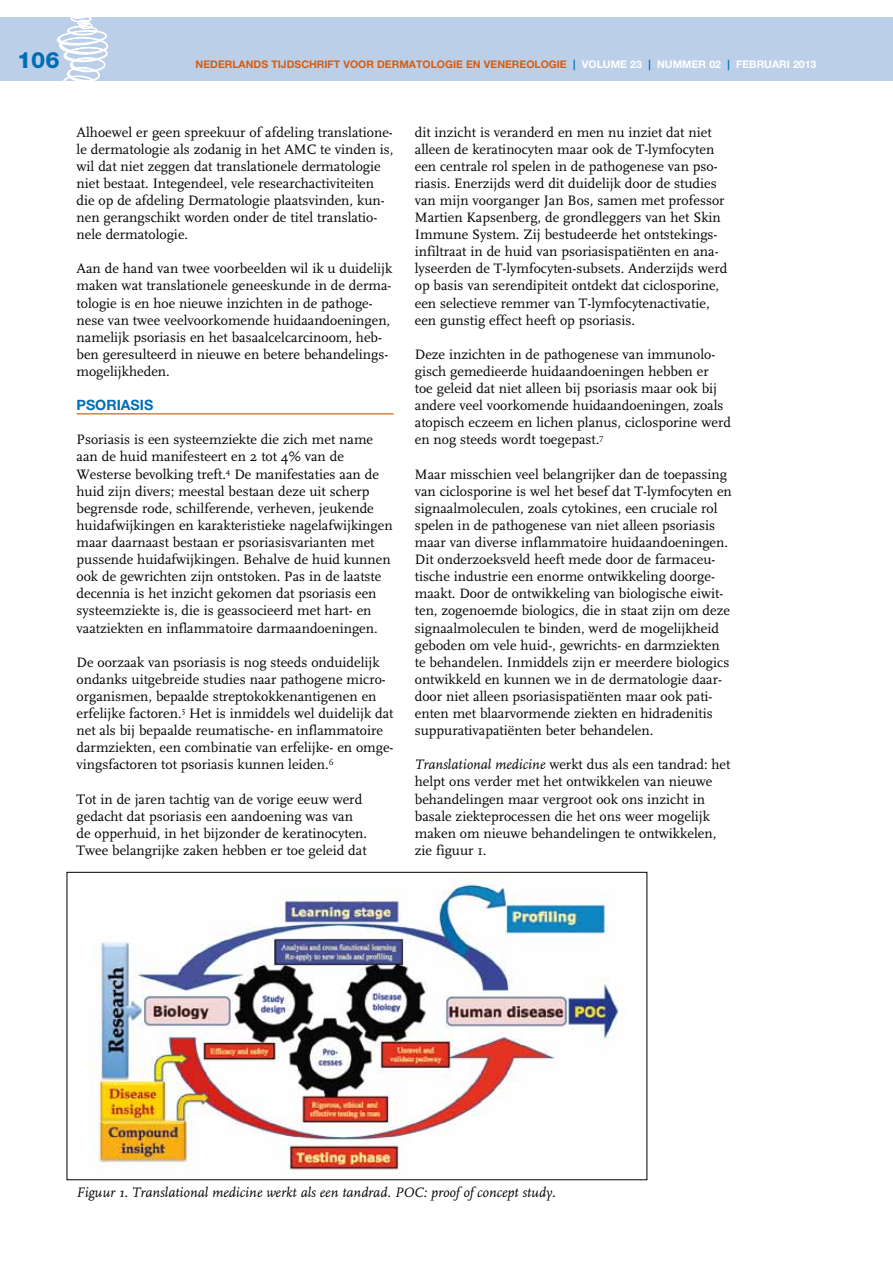
<style>
.page{position:relative;width:893px;height:1263px;background:#fff}
.page>*{position:absolute;margin:0;border:0;box-sizing:border-box;transform-origin:0 0}
.t1{font:800 22.5px "Helvetica Neue";color:#006eb6}
.t2{font:14.25px/17.1px "FF Scala";color:#000}
.t3{font:italic 14.25px "FF Scala";color:#000}
.t4{font:700 14.25px "Helvetica Neue";color:#006eb6}
.t5{font:700 10.5px "Helvetica Neue";color:#d25e16}
.t6{font:700 10.5px "Helvetica Neue";color:#fff}
.s1{color:#006eb6}
.s2{color:#fff}
.s3{font-style:italic}
</style>
<div class="page">
<div style="left:0;top:17px;width:893px;height:64px;background:#bccfe9"></div>
<svg style="left:57px;top:17px;width:51px;height:64px"></svg>
<hr style="left:77px;top:413px;width:317px;height:1px;background:#d25e16">
<img style="left:90px;top:874px;width:534px;height:296px">
<h1 class="t1" style="left:17px;top:47px;width:44px">106</h1>
<p class="t5" style="left:196px;top:58px;width:569px">NEDERLANDS TIJDSCHRIFT VOOR DERMATOLOGIE EN VENEREOLOGIE <span class="s1">|</span> <span class="s2">VOLUME 23</span> <span class="s1">|</span> <span class="s2">NUMMER 02</span> <span class="s1">|</span> <span class="s2">FEBRUARI</span></p>
<p class="t6" style="left:793px;top:58px;width:25px">2013</p>
<p class="t2" style="left:77px;top:124px;width:318px">Alhoewel er geen spreekuur of afdeling translatione&shy;le dermatologie als zodanig in het AMC te vinden is, wil dat niet zeggen dat translationele dermatologie niet bestaat. Integendeel, vele researchactiviteiten die op de afdeling Dermatologie plaatsvinden, kun&shy;nen gerangschikt worden onder de titel translatio&shy;nele dermatologie.</p>
<p class="t2" style="left:77px;top:260px;width:317px">Aan de hand van twee voorbeelden wil ik u duidelijk maken wat translationele geneeskunde in de derma&shy;tologie is en hoe nieuwe inzichten in de pathoge&shy;nese van twee veelvoorkomende huidaandoeningen, namelijk psoriasis en het basaalcelcarcinoom, heb&shy;ben geresulteerd in nieuwe en betere behandelings&shy;mogelijkheden.</p>
<p class="t4" style="left:77px;top:396px;width:78px">PSORIASIS</p>
<p class="t2" style="left:77px;top:431px;width:318px">Psoriasis is een systeemziekte die zich met name aan de huid manifesteert en 2 tot 4% van de Westerse bevolking treft.<sup>4</sup> De manifestaties aan de huid zijn divers; meestal bestaan deze uit scherp begrensde rode, schilferende, verheven, jeukende huidafwijkingen en karakteristieke nagelafwijkingen maar daarnaast bestaan er psoriasisvarianten met pussende huidafwijkingen. Behalve de huid kunnen ook de gewrichten zijn ontstoken. Pas in de laatste decennia is het inzicht gekomen dat psoriasis een systeemziekte is, die is geassocieerd met hart- en vaatziekten en inflammatoire darmaandoeningen.</p>
<p class="t2" style="left:77px;top:654px;width:319px">De oorzaak van psoriasis is nog steeds onduidelijk ondanks uitgebreide studies naar pathogene micro&shy;organismen, bepaalde streptokokkenantigenen en erfelijke factoren.<sup>5</sup> Het is inmiddels wel duidelijk dat net als bij bepaalde reumatische- en inflammatoire darmziekten, een combinatie van erfelijke- en omge&shy;vingsfactoren tot psoriasis kunnen leiden.<sup>6</sup></p>
<p class="t2" style="left:77px;top:790px;width:292px">Tot in de jaren tachtig van de vorige eeuw werd gedacht dat psoriasis een aandoening was van de opperhuid, in het bijzonder de keratinocyten.<br>Twee belangrijke zaken hebben er toe geleid dat</p>
<p class="t2" style="left:415px;top:124px;width:314px">dit inzicht is veranderd en men nu inziet dat niet alleen de keratinocyten maar ook de T-lymfocyten een centrale rol spelen in de pathogenese van pso&shy;riasis. Enerzijds werd dit duidelijk door de studies van mijn voorganger Jan Bos, samen met professor Martien Kapsenberg, de grondleggers van het Skin Immune System. Zij bestudeerde het ontstekings&shy;infiltraat in de huid van psoriasispatiënten en ana&shy;lyseerden de T-lymfocyten-subsets. Anderzijds werd op basis van serendipiteit ontdekt dat ciclosporine, een selectieve remmer van T-lymfocytenactivatie, een gunstig effect heeft op psoriasis.</p>
<p class="t2" style="left:415px;top:346px;width:318px">Deze inzichten in de pathogenese van immunolo&shy;gisch gemedieerde huidaandoeningen hebben er<br>toe geleid dat niet alleen bij psoriasis maar ook bij andere veel voorkomende huidaandoeningen, zoals atopisch eczeem en lichen planus, ciclosporine werd en nog steeds wordt toegepast.<sup>7</sup></p>
<p class="t2" style="left:415px;top:466px;width:319px">Maar misschien veel belangrijker dan de toepassing van ciclosporine is wel het besef dat T-lymfocyten en signaalmoleculen, zoals cytokines, een cruciale rol spelen in de pathogenese van niet alleen psoriasis maar van diverse inflammatoire huidaandoeningen.<br>Dit onderzoeksveld heeft mede door de farmaceu&shy;tische industrie een enorme ontwikkeling doorge&shy;maakt. Door de ontwikkeling van biologische eiwit&shy;ten, zogenoemde biologics, die in staat zijn om deze signaalmoleculen te binden, werd de mogelijkheid geboden om vele huid-, gewrichts- en darmziekten te behandelen. Inmiddels zijn er meerdere biologics ontwikkeld en kunnen we in de dermatologie daar&shy;door niet alleen psoriasispatiënten maar ook pati&shy;ënten met blaarvormende ziekten en hidradenitis suppurativapatiënten beter behandelen.</p>
<p class="t2" style="left:415px;top:756px;width:317px"><span class="s3">Translational medicine</span> werkt dus als een tandrad: het helpt ons verder met het ontwikkelen van nieuwe behandelingen maar vergroot ook ons inzicht in basale ziekteprocessen die het ons weer mogelijk maken om nieuwe behandelingen te ontwikkelen, zie figuur 1.</p>
<p class="t3" style="left:77px;top:1185px;width:481px">Figuur 1. Translational medicine werkt als een tandrad. POC: proof of concept study.</p>
</div>
